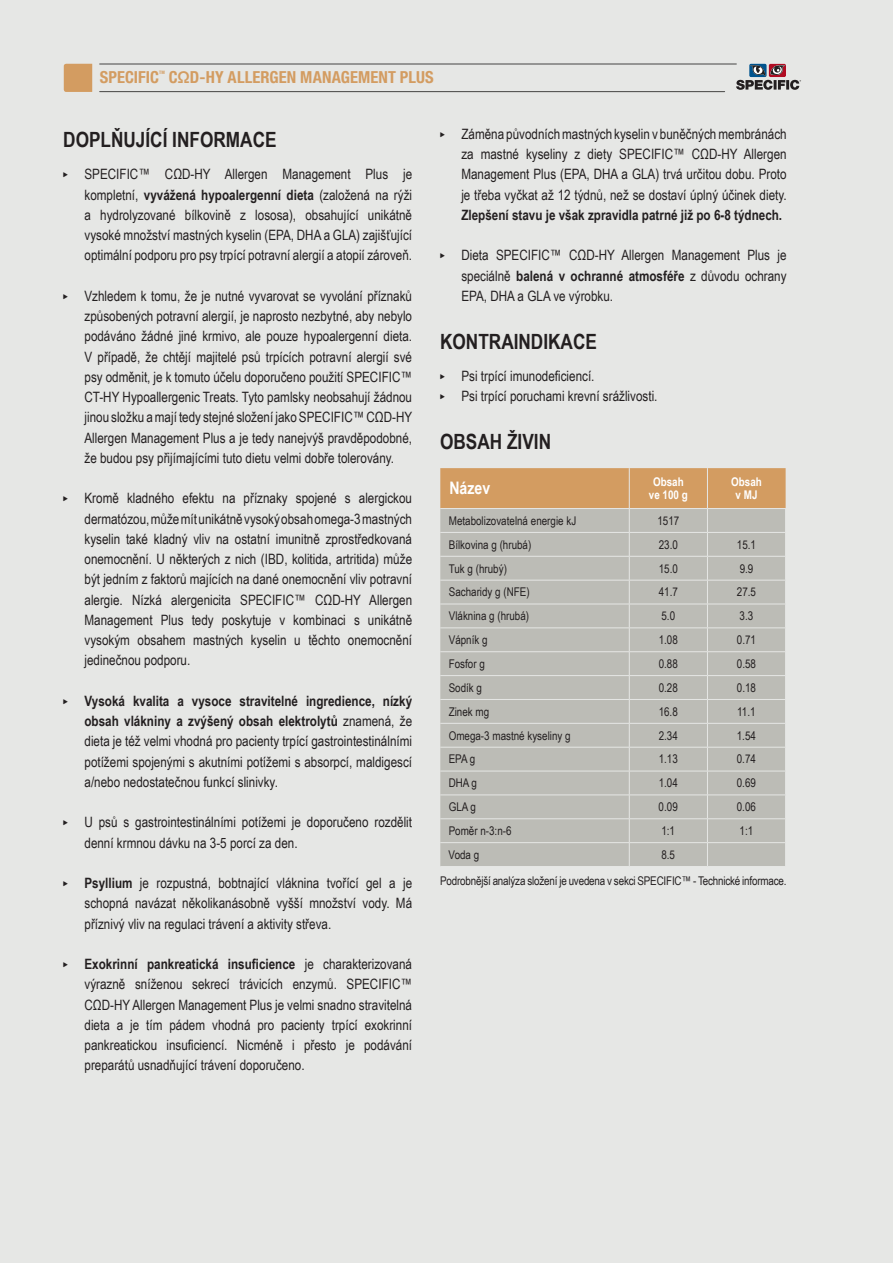
<style>
.page{position:relative;width:893px;height:1263px;background:#e6e7e5}
.page>*{position:absolute;margin:0;border:0;box-sizing:border-box;transform-origin:0 0}
.t1{font:700 21px "Arial Narrow";color:#231f20}
.t2{font:700 17.25px "Arial Narrow";color:#fff}
.t3{font:condensed 16.5px "Specifica 77";letter-spacing:.005em;color:#d39c61}
.t4{font:14.25px/20.2px "Arial Narrow";color:#231f20;text-align:justify}
.t5{font:700 14.25px "Arial Narrow";color:#231f20}
.t6{font:12px "Arial Narrow";color:#231f20}
.t7{font:700 12px/13.5px "Arial Narrow";color:#fff;text-align:center}
.t8{font:condensed 4.65px "Specifica 77";color:#d39c61}
.s1{font-family:"Specifica Con 77";font-weight:700;font-stretch:normal}
.s2{font-weight:700}
</style>
<div class="page">
<hr style="left:100px;top:64px;width:636px;height:1px;background:#454443">
<hr style="left:100px;top:91px;width:625px;height:1px;background:#454443">
<svg style="left:64px;top:64px;width:28px;height:28px"></svg>
<svg style="left:736px;top:63px;width:65px;height:27px"></svg>
<svg style="left:440px;top:468px;width:346px;height:398px;background:#bfb9ae"></svg>
<hr style="left:629px;top:532px;width:78px;height:1px;background:#e6e7e5">
<hr style="left:707px;top:532px;width:79px;height:1px;background:#e6e7e5">
<hr style="left:629px;top:556px;width:78px;height:1px;background:#e6e7e5">
<hr style="left:707px;top:556px;width:79px;height:1px;background:#e6e7e5">
<hr style="left:629px;top:580px;width:78px;height:1px;background:#e6e7e5">
<hr style="left:707px;top:580px;width:79px;height:1px;background:#e6e7e5">
<hr style="left:629px;top:604px;width:78px;height:1px;background:#e6e7e5">
<hr style="left:707px;top:604px;width:79px;height:1px;background:#e6e7e5">
<hr style="left:629px;top:627px;width:78px;height:1px;background:#e6e7e5">
<hr style="left:707px;top:627px;width:79px;height:1px;background:#e6e7e5">
<hr style="left:629px;top:651px;width:78px;height:1px;background:#e6e7e5">
<hr style="left:707px;top:651px;width:79px;height:1px;background:#e6e7e5">
<hr style="left:629px;top:675px;width:78px;height:1px;background:#e6e7e5">
<hr style="left:707px;top:675px;width:79px;height:1px;background:#e6e7e5">
<hr style="left:629px;top:699px;width:78px;height:1px;background:#e6e7e5">
<hr style="left:707px;top:699px;width:79px;height:1px;background:#e6e7e5">
<hr style="left:629px;top:723px;width:78px;height:1px;background:#e6e7e5">
<hr style="left:707px;top:723px;width:79px;height:1px;background:#e6e7e5">
<hr style="left:629px;top:747px;width:78px;height:1px;background:#e6e7e5">
<hr style="left:707px;top:747px;width:79px;height:1px;background:#e6e7e5">
<hr style="left:629px;top:771px;width:78px;height:1px;background:#e6e7e5">
<hr style="left:707px;top:771px;width:79px;height:1px;background:#e6e7e5">
<hr style="left:629px;top:795px;width:78px;height:1px;background:#e6e7e5">
<hr style="left:629px;top:818px;width:78px;height:1px;background:#e6e7e5">
<hr style="left:629px;top:842px;width:78px;height:1px;background:#e6e7e5">
<hr style="left:707px;top:795px;width:79px;height:1px;background:#e6e7e5">
<hr style="left:707px;top:818px;width:79px;height:1px;background:#e6e7e5">
<hr style="left:707px;top:842px;width:79px;height:1px;background:#e6e7e5">
<hr style="left:440px;top:556px;width:189px;height:1px;background:#e6e7e5">
<hr style="left:440px;top:580px;width:189px;height:1px;background:#e6e7e5">
<hr style="left:440px;top:604px;width:189px;height:1px;background:#e6e7e5">
<hr style="left:440px;top:627px;width:189px;height:1px;background:#e6e7e5">
<hr style="left:440px;top:651px;width:189px;height:1px;background:#e6e7e5">
<hr style="left:440px;top:675px;width:189px;height:1px;background:#e6e7e5">
<hr style="left:440px;top:699px;width:189px;height:1px;background:#e6e7e5">
<hr style="left:440px;top:723px;width:189px;height:1px;background:#e6e7e5">
<hr style="left:440px;top:747px;width:189px;height:1px;background:#e6e7e5">
<hr style="left:440px;top:771px;width:189px;height:1px;background:#e6e7e5">
<hr style="left:440px;top:818px;width:189px;height:1px;background:#e6e7e5">
<hr style="left:440px;top:795px;width:189px;height:1px;background:#e6e7e5">
<hr style="left:440px;top:842px;width:189px;height:1px;background:#e6e7e5">
<p class="t3" style="left:100px;top:67px;width:61px">SPECIFIC</p>
<p class="t8" style="left:159px;top:70px;width:7px">TM</p>
<p class="t3" style="left:169px;top:67px;width:267px">C<span class="s1">Ω</span>D-HY ALLERGEN MANAGEMENT PLUS</p>
<h1 class="t1" style="left:63px;top:124px;width:215px">DOPLŇUJÍCÍ INFORMACE</h1>
<p class="t4" style="left:84px;top:164px;width:329px">SPECIFIC™ CΩD-HY Allergen Management Plus je kompletní, <span class="s2">vyvážená hypoalergenní dieta</span> (založená na rýži a hydrolyzované bílkovině z lososa), obsahující unikátně vysoké množství mastných kyselin (EPA, DHA a GLA) zajišťující optimální podporu pro psy trpící potravní alergií a atopií zároveň.</p>
<p class="t4" style="left:84px;top:285px;width:329px">Vzhledem k tomu, že je nutné vyvarovat se vyvolání příznaků způsobených potravní alergií, je naprosto nezbytné, aby nebylo podáváno žádné jiné krmivo, ale pouze hypoalergenní dieta.<br>V případě, že chtějí majitelé psů trpících potravní alergií své psy odměnit, je k tomuto účelu doporučeno použití SPECIFIC™ CT-HY Hypoallergenic Treats. Tyto pamlsky neobsahují žádnou jinou složku amají tedy stejné složení jako SPECIFIC™ CΩD-HY Allergen Management Plus a je tedy nanejvýš pravděpodobné, že budou psy přijímajícími tuto dietu velmi dobře tolerovány.</p>
<p class="t4" style="left:84px;top:488px;width:329px">Kromě kladného efektu na příznaky spojené s alergickou dermatózou, může mít unikátně vysoký obsah omega-3 mastných kyselin také kladný vliv na ostatní imunitně zprostředkovaná onemocnění. U některých z nich (IBD, kolitida, artritida) může být jedním z faktorů majících na dané onemocnění vliv potravní alergie. Nízká alergenicita SPECIFIC™ CΩD-HY Allergen Management Plus tedy poskytuje v kombinaci s unikátně vysokým obsahem mastných kyselin u těchto onemocnění jedinečnou podporu.</p>
<p class="t4" style="left:84px;top:690px;width:329px"><span class="s2">Vysoká kvalita a vysoce stravitelné ingredience, nízký obsah vlákniny a zvýšený obsah elektrolytů</span> znamená, že dieta je též velmi vhodná pro pacienty trpící gastrointestinálními potížemi spojenými s akutními potížemi s absorpcí, maldigescí a/nebo nedostatečnou funkcí slinivky.</p>
<p class="t4" style="left:84px;top:812px;width:329px">U psů s gastrointestinálními potížemi je doporučeno rozdělit denní krmnou dávku na 3-5 porcí za den.</p>
<p class="t4" style="left:84px;top:872px;width:329px"><span class="s2">Psyllium</span> je rozpustná, bobtnající vláknina tvořící gel a je schopná navázat několikanásobně vyšší množství vody. Má příznivý vliv na regulaci trávení a aktivity střeva.</p>
<p class="t4" style="left:84px;top:953px;width:329px"><span class="s2">Exokrinní pankreatická insuficience</span> je charakterizovaná výrazně sníženou sekrecí trávicích enzymů. SPECIFIC™ CΩD-HY Allergen Management Plus je velmi snadno stravitelná dieta a je tím pádem vhodná pro pacienty trpící exokrinní pankreatickou insuficiencí. Nicméně i přesto je podávání preparátů usnadňující trávení doporučeno.</p>
<p class="t4" style="left:461px;top:123px;width:327px">Záměna původních mastných kyselin v buněčných membránách za mastné kyseliny z diety SPECIFIC™ CΩD-HY Allergen Management Plus (EPA, DHA a GLA) trvá určitou dobu. Proto je třeba vyčkat až 12 týdnů, než se dostaví úplný účinek diety.</p>
<p class="t5" style="left:461px;top:204px;width:322px">Zlepšení stavu je však zpravidla patrné již po 6-8 týdnech.</p>
<p class="t4" style="left:461px;top:245px;width:327px">Dieta SPECIFIC™ CΩD-HY Allergen Management Plus je speciálně <span class="s2">balená v ochranné atmosféře</span> z důvodu ochrany EPA, DHA a GLA ve výrobku.</p>
<h1 class="t1" style="left:440px;top:325px;width:158px">KONTRAINDIKACE</h1>
<p class="t4" style="left:461px;top:365px;width:198px">Psi trpící imunodeficiencí.<br>Psi trpící poruchami krevní srážlivosti.</p>
<h1 class="t1" style="left:440px;top:426px;width:112px">OBSAH ŽIVIN</h1>
<p class="t2" style="left:449px;top:475px;width:42px">Název</p>
<p class="t7" style="left:649px;top:474px;width:40px">Obsah ve 100 g</p>
<p class="t7" style="left:731px;top:474px;width:32px">Obsah v MJ</p>
<p class="t6" style="left:449px;top:512px;width:129px">Metabolizovatelná energie kJ</p>
<p class="t6" style="left:657px;top:512px;width:23px">1517</p>
<p class="t6" style="left:449px;top:536px;width:84px">Bílkovina g (hrubá)</p>
<p class="t6" style="left:659px;top:536px;width:21px">23.0</p>
<p class="t6" style="left:737px;top:536px;width:21px">15.1</p>
<p class="t6" style="left:449px;top:559px;width:60px">Tuk g (hrubý)</p>
<p class="t6" style="left:659px;top:559px;width:21px">15.0</p>
<p class="t6" style="left:740px;top:559px;width:15px">9.9</p>
<p class="t6" style="left:449px;top:583px;width:82px">Sacharidy g (NFE)</p>
<p class="t6" style="left:659px;top:583px;width:21px">41.7</p>
<p class="t6" style="left:737px;top:583px;width:21px">27.5</p>
<p class="t6" style="left:449px;top:607px;width:82px">Vláknina g (hrubá)</p>
<p class="t6" style="left:661px;top:607px;width:15px">5.0</p>
<p class="t6" style="left:740px;top:607px;width:15px">3.3</p>
<p class="t6" style="left:449px;top:631px;width:40px">Vápník g</p>
<p class="t6" style="left:659px;top:631px;width:21px">1.08</p>
<p class="t6" style="left:737px;top:631px;width:21px">0.71</p>
<p class="t6" style="left:449px;top:655px;width:38px">Fosfor g</p>
<p class="t6" style="left:659px;top:655px;width:21px">0.88</p>
<p class="t6" style="left:737px;top:655px;width:21px">0.58</p>
<p class="t6" style="left:449px;top:679px;width:35px">Sodík g</p>
<p class="t6" style="left:659px;top:679px;width:21px">0.28</p>
<p class="t6" style="left:737px;top:679px;width:21px">0.18</p>
<p class="t6" style="left:449px;top:703px;width:42px">Zinek mg</p>
<p class="t6" style="left:659px;top:703px;width:21px">16.8</p>
<p class="t6" style="left:737px;top:703px;width:20px">11.1</p>
<p class="t6" style="left:449px;top:726px;width:123px">Omega-3 mastné kyseliny g</p>
<p class="t6" style="left:659px;top:726px;width:21px">2.34</p>
<p class="t6" style="left:737px;top:726px;width:21px">1.54</p>
<p class="t6" style="left:449px;top:750px;width:28px">EPA g</p>
<p class="t6" style="left:659px;top:750px;width:21px">1.13</p>
<p class="t6" style="left:737px;top:750px;width:21px">0.74</p>
<p class="t6" style="left:449px;top:774px;width:30px">DHA g</p>
<p class="t6" style="left:659px;top:774px;width:21px">1.04</p>
<p class="t6" style="left:737px;top:774px;width:21px">0.69</p>
<p class="t6" style="left:449px;top:798px;width:29px">GLA g</p>
<p class="t6" style="left:659px;top:798px;width:21px">0.09</p>
<p class="t6" style="left:737px;top:798px;width:21px">0.06</p>
<p class="t6" style="left:449px;top:822px;width:64px">Poměr n-3:n-6</p>
<p class="t6" style="left:661px;top:822px;width:15px">1:1</p>
<p class="t6" style="left:739px;top:822px;width:15px">1:1</p>
<p class="t6" style="left:449px;top:846px;width:32px">Voda g</p>
<p class="t6" style="left:661px;top:846px;width:15px">8.5</p>
<p class="t6" style="left:440px;top:872px;width:348px">Podrobnější analýza složení je uvedena v sekci SPECIFIC™ - Technické informace.</p>
</div>
